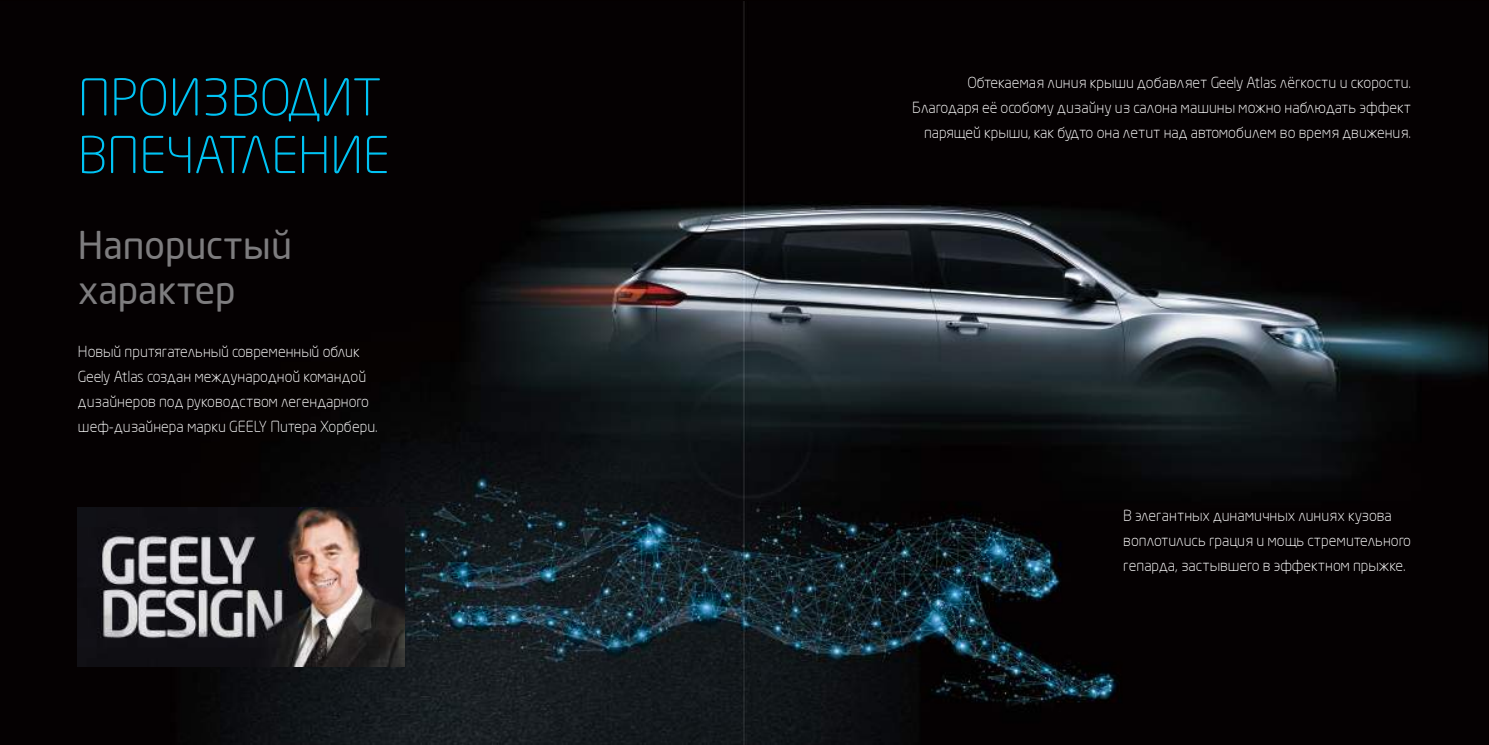
<style>
.page{position:relative;width:1489px;height:745px;background:#fff}
.page>*{position:absolute;margin:0;border:0;box-sizing:border-box;transform-origin:0 0}
.t1{font:300 50px/57.5px "Neo Sans Cyr";color:#00c3f4}
.t2{font:37.5px/45px "Neo Sans Cyr";color:#7d7c7e}
.t3{font:300 15px/25px "Neo Sans Cyr";color:#fff}
</style>
<div class="page">
<img style="left:0;top:1px;width:1486px;height:743px">
<img style="left:78px;top:507px;width:326px;height:158px">
<h1 class="t1" style="left:78px;top:68px;width:313px">ПРОИЗВОДИТ<br>ВПЕЧАТЛЕНИЕ</h1>
<h2 class="t2" style="left:78px;top:222px;width:215px">Напористый характер</h2>
<p class="t3" style="left:78px;top:338px;width:301px">Новый притягательный современный облик Geely Atlas создан международной командой дизайнеров под руководством легендарного шеф-дизайнера марки GEELY Питера Хорбери.</p>
<p class="t3" style="left:912px;top:70px;width:500px;text-align:right">Обтекаемая линия крыши добавляет Geely Atlas лёгкости и скорости.<br>Благодаря её особому дизайну из салона машины можно наблюдать эффект парящей крыши, как будто она летит над автомобилем во время движения.</p>
<p class="t3" style="left:1123px;top:502px;width:289px">В элегантных динамичных линиях кузова воплотились грация и мощь стремительного гепарда, застывшего в эффектном прыжке.</p>
</div>
